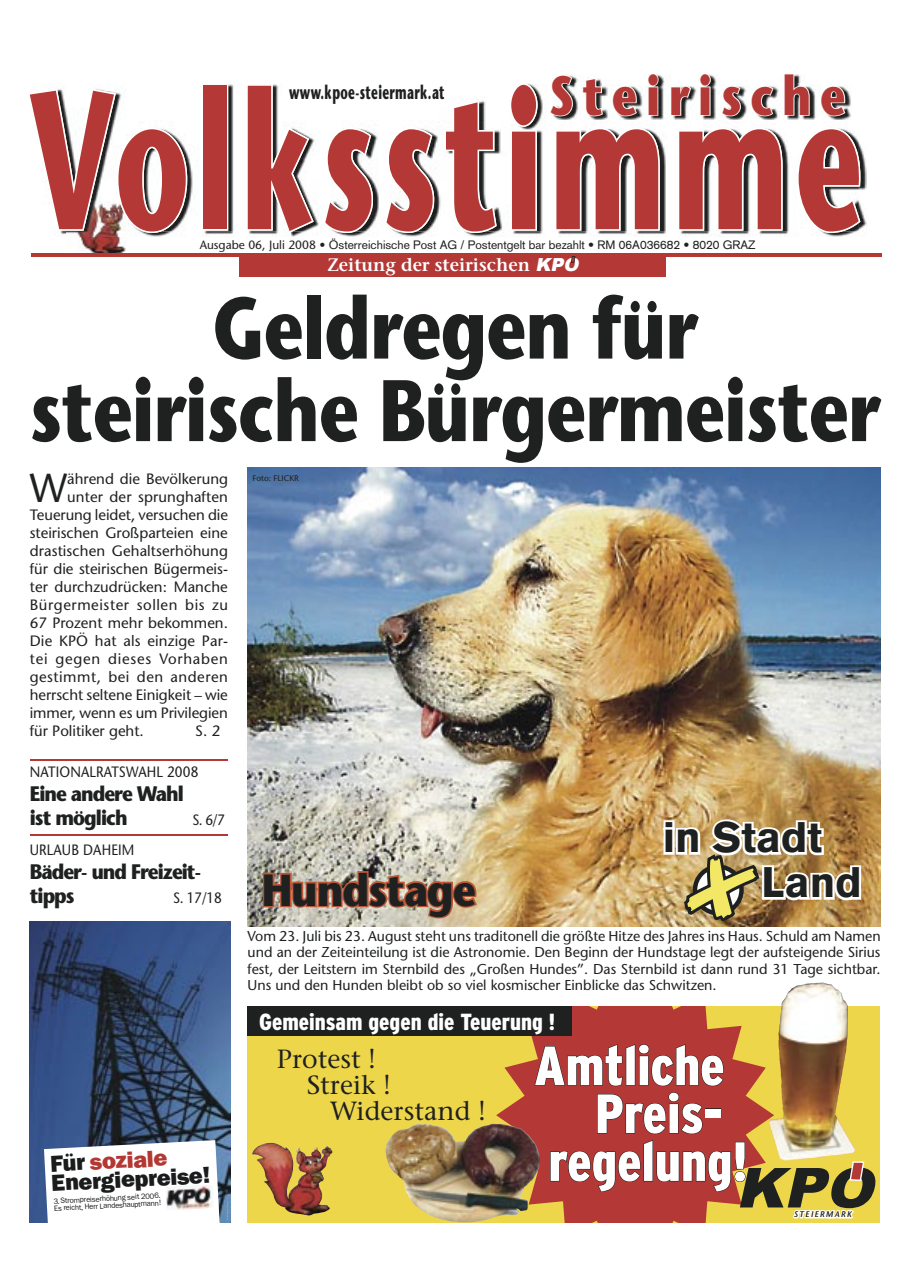
<style>
.page{position:relative;width:910px;height:1276px;background:#fff}
.page>*{position:absolute;margin:0;border:0;box-sizing:border-box;transform-origin:0 0}
.t1{font:700 195px "Stone Sans";letter-spacing:.06em;color:#b43936;scale:.6 1}
.t2{font:700 87px/82.5px "Stone Sans";letter-spacing:-.01em;color:#1f2121;text-align:center;scale:.8 1}
.t3{font:700 55.2px "Stone Sans";letter-spacing:.2em;color:#b43936;scale:.8 1}
.t4{font:900 condensed 55.05px "Interstate";color:#fff}
.t5{font:700 45px "Stone Sans";letter-spacing:-.025em;color:#1f2121;scale:.9 1}
.t6{font:900 42px/45px "Akzidenz Grotesk";color:#1f2121}
.t7{font:40.35px "Stone Sans";color:#1f2121}
.t8{font:26.25px "Stone Serif";color:#1f2121}
.t9{font:900 condensed 23.25px "Interstate";color:#fff}
.t10{font:23.25px/19.2px "ITC Franklin Gothic Std Hvy";color:#1a1b1c}
.t11{font:700 21px/24px "Stone Sans";letter-spacing:-.05em;color:#1f2121;scale:.9 1}
.t12{font:700 19.5px "Stone Sans";letter-spacing:.03em;color:#1f2121;scale:.6 1}
.t13{font:600 18px "Stone Serif";color:#fff}
.t14{font:15px "Stone Sans";color:#1f2121}
.t15{font:15px "Stone Sans";color:#1f2121;scale:.9 1}
.t16{font:15px "Stone Sans";letter-spacing:.04em;color:#1f2121}
.t17{font:15px "Stone Sans";letter-spacing:.05em;color:#1f2121}
.t18{font:15px "Stone Sans";letter-spacing:.03em;color:#1f2121}
.t19{font:14.25px/16.5px "Stone Sans";color:#1f2121;text-align:justify}
.t20{font:12px "Akzidenz Grotesk";color:#1f2121}
.t21{font:8.25px "Stone Sans";color:#1f2121}
.t22{font:italic 600 8.25px "Stone Sans";letter-spacing:.15em;color:#1f2121}
.t23{font:7.65px/7.4px "ITC Franklin Gothic Std";color:#1a1b1c}
.s1{font-family:"Arial";font-weight:900;font-style:italic}
.s2{font-family:"Stone Sans"}
.s3{color:#b33834}
</style>
<div class="page">
<img style="left:79px;top:237px;width:47px;height:16px">
<img style="left:61px;top:144px;width:806px;height:93px">
<svg style="left:32px;top:83px;width:828px;height:150px"></svg>
<hr style="left:31px;top:253px;width:850px;height:3px;background:#b43936">
<div style="left:239px;top:254px;width:427px;height:22px;background:#b43936"></div>
<svg style="left:571px;top:256px;width:4px;height:7px"></svg>
<img style="left:574px;top:75px;width:277px;height:10px">
<img style="left:553px;top:85px;width:298px;height:35px">
<svg style="left:549px;top:75px;width:25px;height:42px"></svg>
<svg style="left:582px;top:77px;width:22px;height:40px"></svg>
<svg style="left:612px;top:85px;width:26px;height:32px"></svg>
<svg style="left:647px;top:74px;width:12px;height:42px"></svg>
<svg style="left:670px;top:85px;width:22px;height:31px"></svg>
<svg style="left:699px;top:74px;width:13px;height:42px"></svg>
<svg style="left:721px;top:85px;width:21px;height:32px"></svg>
<svg style="left:750px;top:85px;width:24px;height:32px"></svg>
<svg style="left:783px;top:74px;width:27px;height:42px"></svg>
<svg style="left:820px;top:85px;width:26px;height:32px"></svg>
<hr style="left:30px;top:834px;width:198px;height:2px;background:#b43936">
<hr style="left:30px;top:759px;width:198px;height:2px;background:#b43936">
<svg style="left:247px;top:467px;width:634px;height:2px"></svg>
<img style="left:247px;top:468px;width:633px;height:458px">
<svg style="left:261px;top:869px;width:218px;height:51px;background:#c09e88"></svg>
<img style="left:30px;top:921px;width:200px;height:301px">
<svg style="left:44px;top:1140px;width:176px;height:82px"></svg>
<img style="left:165px;top:1184px;width:49px;height:26px">
<img style="left:661px;top:817px;width:202px;height:104px">
<img style="left:248px;top:1006px;width:632px;height:216px">
<svg style="left:496px;top:1006px;width:273px;height:216px;background:#b16a3e"></svg>
<img style="left:285px;top:1147px;width:8px;height:51px">
<div style="left:247px;top:1006px;width:325px;height:29px;background:#1f2121"></div>
<svg style="left:534px;top:1043px;width:342px;height:179px;background:#ae5d3c"></svg>
<img style="left:426px;top:1123px;width:40px;height:18px">
<img style="left:769px;top:987px;width:25px;height:171px">
<h3 class="t3" style="left:549px;top:61px;width:372px">Steirische</h3>
<h1 class="t1" style="left:30px;top:38px;width:1389px">Volksstimme</h1>
<p class="t13" style="left:328px;top:254px;width:256px">Zeitung der steirischen <span class="s1">KPO</span></p>
<h3 class="t12" style="left:289px;top:80px;width:261px">www.kpoe-steiermark.at</h3>
<p class="t20" style="left:200px;top:238px;width:557px"><span class="s2">Ausgabe 06, Juli 2008 •</span> Österreichische Post AG / Postentgelt bar bezahlt • RM 06A036682 • 8020 GRAZ</p>
<h2 class="t2" style="left:30px;top:285px;width:1064px">Geldregen für<br>steirische Bürgermeister</h2>
<h3 class="t7" style="left:30px;top:463px;width:39px">W</h3>
<p class="t14" style="left:67px;top:469px;width:162px">ährend die Bevölkerung</p>
<p class="t21" style="left:253px;top:473px;width:48px">Foto: FLICKR</p>
<p class="t14" style="left:67px;top:487px;width:162px">unter der sprunghaften</p>
<p class="t14" style="left:30px;top:505px;width:200px">Teuerung leidet, versuchen die</p>
<p class="t14" style="left:30px;top:523px;width:200px">steirischen Großparteien eine</p>
<p class="t14" style="left:30px;top:541px;width:200px">drastischen Gehaltserhöhung</p>
<p class="t14" style="left:30px;top:559px;width:200px">für die steirischen Bügermeis-</p>
<p class="t14" style="left:30px;top:577px;width:200px">ter durchzudrücken: Manche</p>
<p class="t16" style="left:30px;top:595px;width:200px">Bürgermeister sollen bis zu</p>
<p class="t14" style="left:30px;top:613px;width:200px">67 Prozent mehr bekommen.</p>
<p class="t14" style="left:30px;top:631px;width:200px">Die KPÖ hat als einzige Par-</p>
<p class="t17" style="left:30px;top:649px;width:200px">tei gegen dieses Vorhaben</p>
<p class="t18" style="left:30px;top:667px;width:200px">gestimmt, bei den anderen</p>
<p class="t14" style="left:30px;top:685px;width:200px">herrscht seltene Einigkeit – wie</p>
<p class="t14" style="left:30px;top:703px;width:200px">immer, wenn es um Privilegien</p>
<p class="t14" style="left:30px;top:721px;width:116px">für Politiker geht.</p>
<p class="t14" style="left:195px;top:721px;width:27px">S. 2</p>
<p class="t15" style="left:30px;top:762px;width:189px">NATIONALRATSWAHL 2008</p>
<h3 class="t11" style="left:30px;top:781px;width:173px">Eine andere Wahl ist möglich</h3>
<p class="t15" style="left:193px;top:810px;width:37px">S. 6/7</p>
<h3 class="t6" style="left:761px;top:815px;width:102px;text-indent:-99px">in Stadt<br>Land</h3>
<p class="t15" style="left:30px;top:840px;width:118px">URLAUB DAHEIM</p>
<h3 class="t11" style="left:30px;top:859px;width:192px">Bäder- und Freizeit&shy;tipps</h3>
<h3 class="t5" style="left:262px;top:861px;width:239px">Hundstage</h3>
<p class="t15" style="left:173px;top:888px;width:56px">S. 17/18</p>
<p class="t19" style="left:248px;top:927px;width:635px">Vom 23. Juli bis 23. August steht uns traditonell die größte Hitze des Jahres ins Haus. Schuld am Namen und an der Zeiteinteilung ist die Astronomie. Den Beginn der Hundstage legt der aufsteigende Sirius fest, der Leitstern im Sternbild des „Großen Hundes”. Das Sternbild ist dann rund 31 Tage sichtbar.<br>Uns und den Hunden bleibt ob so viel kosmischer Einblicke das Schwitzen.</p>
<h3 class="t10" style="left:50px;top:1154px;width:160px;rotate:-3deg">Für <span class="s3">soziale<br></span>Energiepreise!</h3>
<p class="t23" style="left:53px;top:1197px;width:109px;rotate:-3deg">3. Strompreiserhöhung seit 2006.<br>Es reicht, Herr Landeshauptmann!</p>
<h3 class="t9" style="left:259px;top:1009px;width:298px">Gemeinsam gegen die Teuerung !</h3>
<h3 class="t8" style="left:277px;top:1042px;width:101px">Protest !</h3>
<h3 class="t8" style="left:307px;top:1069px;width:85px">Streik !</h3>
<h3 class="t8" style="left:330px;top:1095px;width:158px">Widerstand !</h3>
<h3 class="t4" style="left:534px;top:1035px;width:192px">Amtliche</h3>
<h3 class="t4" style="left:595px;top:1083px;width:130px">Preis-</h3>
<h3 class="t4" style="left:548px;top:1131px;width:201px">regelung!</h3>
<p class="t22" style="left:794px;top:1209px;width:59px">STEIERMARK</p>
</div>
